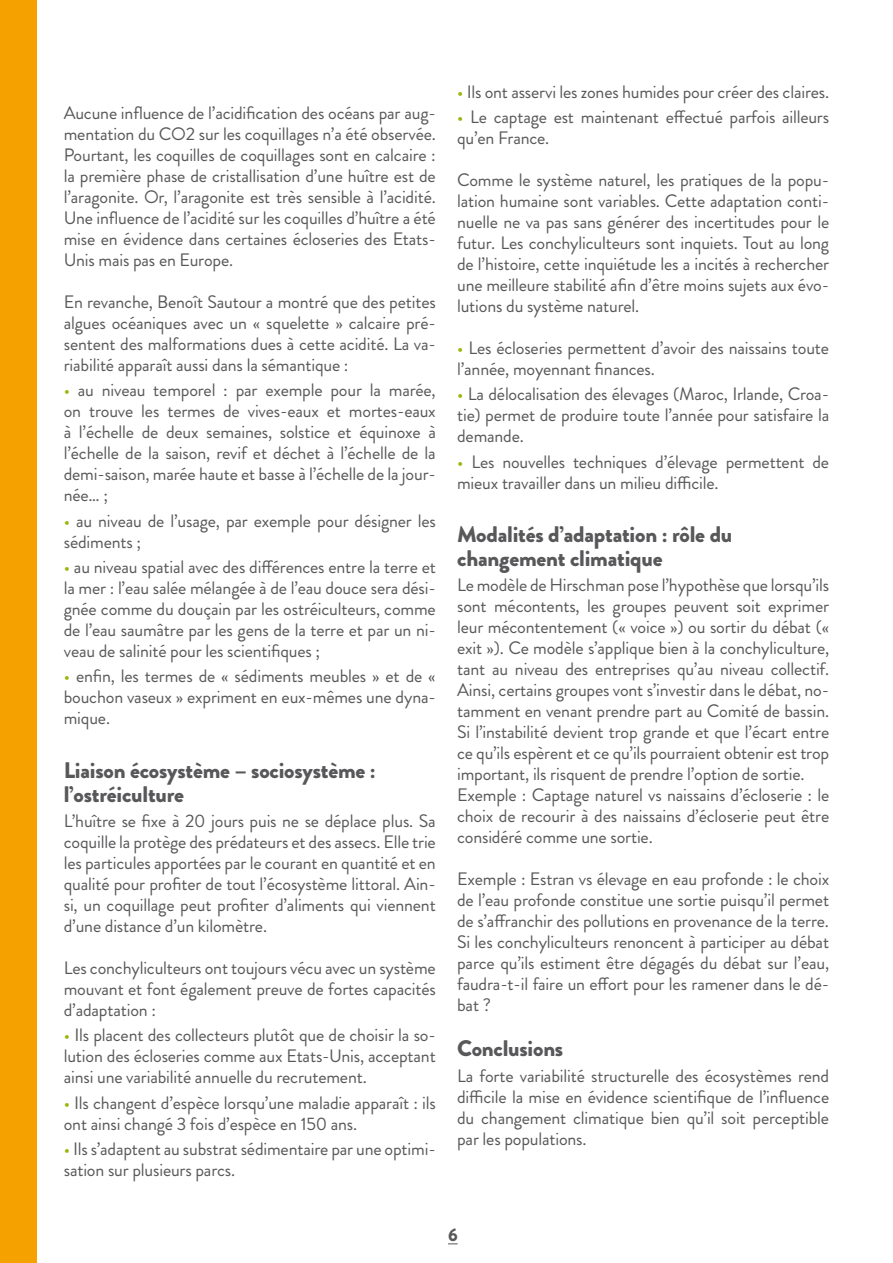
<style>
.page{position:relative;width:893px;height:1263px;background:#fff}
.page>*{position:absolute;margin:0;border:0;box-sizing:border-box;transform-origin:0 0}
.t1{font:900 22.5px/24px "Brandon Grotesque";letter-spacing:-.01em;color:#58585a}
.t2{font:18px/21px "Brandon Grotesque";letter-spacing:-.01em;color:#58585a;text-align:justify}
.t3{font:900 18px "Brandon Grotesque";color:#58585a}
.s1{color:#99b60e}
</style>
<div class="page">
<div style="left:0;top:0;width:36px;height:1263px;background:#f5a200"></div>
<p class="t2" style="left:64px;top:103px;width:374px">Aucune influence de l’acidification des océans par aug&shy;mentation du CO2 sur les coquillages n’a été observée.<br>Pourtant, les coquilles de coquillages sont en calcaire : la première phase de cristallisation d’une huître est de l’aragonite. Or, l’aragonite est très sensible à l’acidité.<br>Une influence de l’acidité sur les coquilles d’huître a été mise en évidence dans certaines écloseries des Etats-Unis mais pas en Europe.</p>
<p class="t2" style="left:64px;top:292px;width:374px">En revanche, Benoît Sautour a montré que des petites algues océaniques avec un « squelette » calcaire pré&shy;sentent des malformations dues à cette acidité. La va&shy;riabilité apparaît aussi dans la sémantique :</p>
<p class="t2" style="left:64px;top:380px;width:374px"><span class="s1">•</span> au niveau temporel : par exemple pour la marée, on trouve les termes de vives-eaux et mortes-eaux à l’échelle de deux semaines, solstice et équinoxe à l’échelle de la saison, revif et déchet à l’échelle de la demi-saison, marée haute et basse à l’échelle de la jour&shy;née… ;</p>
<p class="t2" style="left:64px;top:510px;width:374px"><span class="s1">•</span> au niveau de l’usage, par exemple pour désigner les sédiments ;</p>
<p class="t2" style="left:64px;top:556px;width:374px"><span class="s1">•</span> au niveau spatial avec des différences entre la terre et la mer : l’eau salée mélangée à de l’eau douce sera dési&shy;gnée comme du douçain par les ostréiculteurs, comme de l’eau saumâtre par les gens de la terre et par un ni&shy;veau de salinité pour les scientifiques ;</p>
<p class="t2" style="left:64px;top:666px;width:374px"><span class="s1">•</span> enfin, les termes de « sédiments meubles » et de « bouchon vaseux » expriment en eux-mêmes une dyna&shy;mique.</p>
<p class="t1" style="left:64px;top:758px;width:314px">Liaison écosystème – sociosystème : l’ostréiculture</p>
<p class="t2" style="left:64px;top:810px;width:374px">L’huître se fixe à 20 jours puis ne se déplace plus. Sa coquille la protège des prédateurs et des assecs. Elle trie les particules apportées par le courant en quantité et en qualité pour profiter de tout l’écosystème littoral. Ain&shy;si, un coquillage peut profiter d’aliments qui viennent d’une distance d’un kilomètre.</p>
<p class="t2" style="left:64px;top:957px;width:374px">Les conchyliculteurs ont toujours vécu avec un système mouvant et font également preuve de fortes capacités d’adaptation :</p>
<p class="t2" style="left:64px;top:1025px;width:374px"><span class="s1">•</span> Ils placent des collecteurs plutôt que de choisir la so&shy;lution des écloseries comme aux Etats-Unis, acceptant ainsi une variabilité annuelle du recrutement.</p>
<p class="t2" style="left:64px;top:1092px;width:374px"><span class="s1">•</span> Ils changent d’espèce lorsqu’une maladie apparaît : ils ont ainsi changé 3 fois d’espèce en 150 ans.</p>
<p class="t2" style="left:64px;top:1138px;width:374px"><span class="s1">•</span> Ils s’adaptent au substrat sédimentaire par une optimi&shy;sation sur plusieurs parcs.</p>
<p class="t2" style="left:457px;top:81px;width:374px"><span class="s1">•</span> Ils ont asservi les zones humides pour créer des claires.</p>
<p class="t2" style="left:457px;top:107px;width:374px"><span class="s1">•</span> Le captage est maintenant effectué parfois ailleurs qu’en France.</p>
<p class="t2" style="left:457px;top:170px;width:374px">Comme le système naturel, les pratiques de la popu&shy;lation humaine sont variables. Cette adaptation conti&shy;nuelle ne va pas sans générer des incertitudes pour le futur. Les conchyliculteurs sont inquiets. Tout au long de l’histoire, cette inquiétude les a incités à rechercher une meilleure stabilité afin d’être moins sujets aux évo&shy;lutions du système naturel.</p>
<p class="t2" style="left:457px;top:338px;width:374px"><span class="s1">•</span> Les écloseries permettent d’avoir des naissains toute l’année, moyennant finances.</p>
<p class="t2" style="left:457px;top:384px;width:374px"><span class="s1">•</span> La délocalisation des élevages (Maroc, Irlande, Croa&shy;tie) permet de produire toute l’année pour satisfaire la demande.</p>
<p class="t2" style="left:457px;top:451px;width:374px"><span class="s1">•</span> Les nouvelles techniques d’élevage permettent de mieux travailler dans un milieu difficile.</p>
<p class="t1" style="left:457px;top:522px;width:277px">Modalités d’adaptation : rôle du changement climatique</p>
<p class="t2" style="left:457px;top:575px;width:374px;text-align:left">Le modèle de Hirschman pose l’hypothèse que lorsqu’ils sont mécontents, les groupes peuvent soit exprimer leur mécontentement (« voice ») ou sortir du débat (« exit »). Ce modèle s’applique bien à la conchyliculture, tant au niveau des entreprises qu’au niveau collectif.<br>Ainsi, certains groupes vont s’investir dans le débat, no&shy;tamment en venant prendre part au Comité de bassin.<br>Si l’instabilité devient trop grande et que l’écart entre ce qu’ils espèrent et ce qu’ils pourraient obtenir est trop important, ils risquent de prendre l’option de sortie.<br>Exemple : Captage naturel vs naissains d’écloserie : le choix de recourir à des naissains d’écloserie peut être considéré comme une sortie.</p>
<p class="t2" style="left:457px;top:869px;width:374px">Exemple : Estran vs élevage en eau profonde : le choix de l’eau profonde constitue une sortie puisqu’il permet de s’affranchir des pollutions en provenance de la terre.<br>Si les conchyliculteurs renoncent à participer au débat parce qu’ils estiment être dégagés du débat sur l’eau, faudra-t-il faire un effort pour les ramener dans le dé&shy;bat ?</p>
<p class="t1" style="left:457px;top:1037px;width:108px">Conclusions</p>
<p class="t2" style="left:457px;top:1065px;width:374px">La forte variabilité structurelle des écosystèmes rend difficile la mise en évidence scientifique de l’influence du changement climatique bien qu’il soit perceptible par les populations.</p>
<p class="t3" style="left:448px;top:1222px;width:11px">6</p>
</div>
